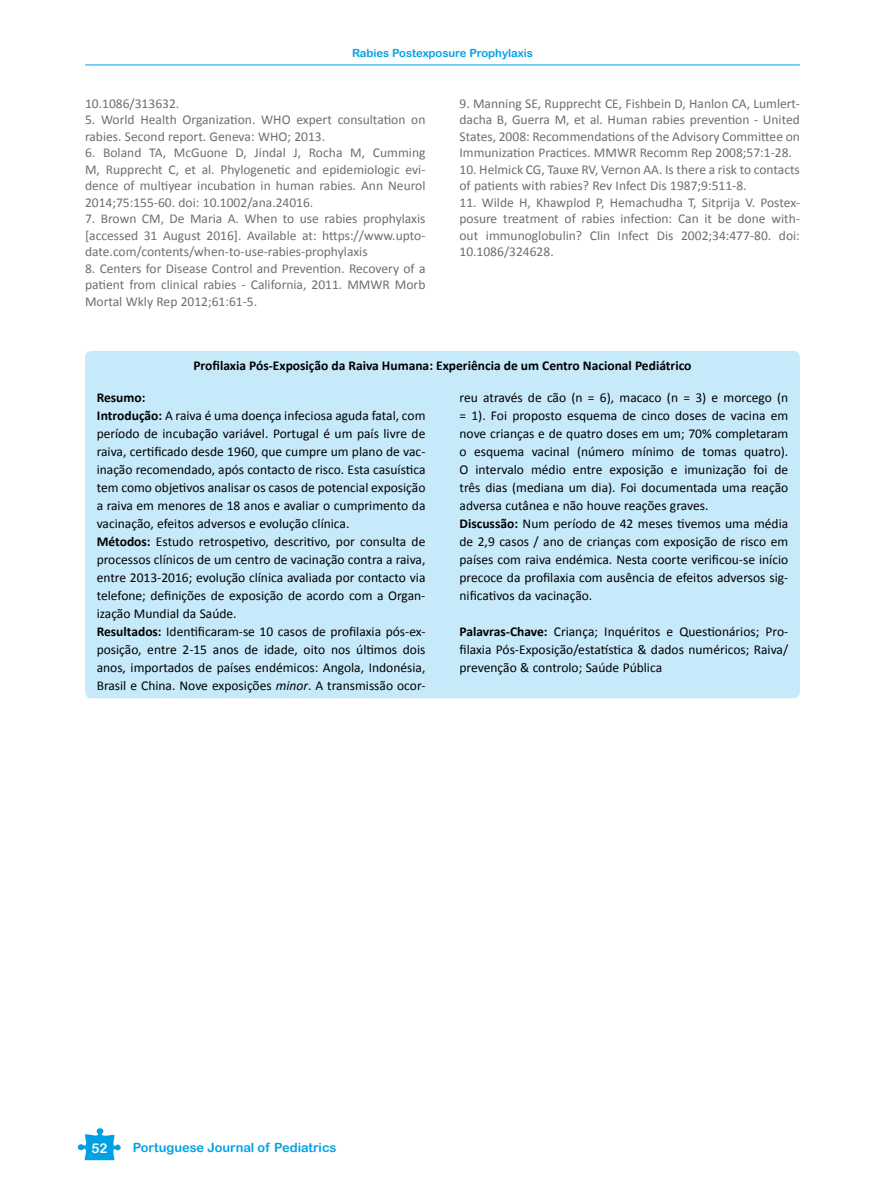
<style>
.page{position:relative;width:885px;height:1191px;background:#fff}
.page>*{position:absolute;margin:0;border:0;box-sizing:border-box;transform-origin:0 0}
.t1{font:13.5px/18px "Calibri";color:#000}
.t2{font:13.5px/16.5px "Calibri";color:#6d6e71;text-align:justify}
.t3{font:700 13.5px "Calibri";color:#000}
.t4{font:13.5px "Arial Rounded MT Bold";color:#fff}
.t5{font:12.75px "Arial Rounded MT Bold";color:#00a1e4}
.t6{font:11.25px "Arial Rounded MT Bold";color:#00a1e4}
.s1{font-weight:700}
.s2{font-style:italic}
</style>
<div class="page">
<hr style="left:85px;top:65px;width:714px;height:1px;background:#00a1e4">
<svg style="left:77px;top:1128px;width:44px;height:32px"></svg>
<div style="left:85px;top:351px;width:714px;height:347px;background:#c7eafb;border-radius:6px"></div>
<p class="t6" style="left:352px;top:46px;width:182px">Rabies Postexposure Prophylaxis</p>
<p class="t2" style="left:85px;top:95px;width:96px">10.1086/313632.</p>
<p class="t2" style="left:85px;top:111px;width:342px">5. World Health Organization. WHO expert consultation on rabies. Second report. Geneva: WHO; 2013.</p>
<p class="t2" style="left:85px;top:144px;width:342px">6. Boland TA, McGuone D, Jindal J, Rocha M, Cumming M, Rupprecht C, et al. Phylogenetic and epidemiologic evi&shy;dence of multiyear incubation in human rabies. Ann Neurol 2014;75:155-60. doi: 10.1002/ana.24016.</p>
<p class="t2" style="left:85px;top:210px;width:342px">7. Brown CM, De Maria A. When to use rabies prophylaxis [accessed 31 August 2016]. Available at: https://www.upto&shy;date.com/contents/when-to-use-rabies-prophylaxis</p>
<p class="t2" style="left:85px;top:260px;width:342px">8. Centers for Disease Control and Prevention. Recovery of a patient from clinical rabies - California, 2011. MMWR Morb Mortal Wkly Rep 2012;61:61-5.</p>
<p class="t2" style="left:459px;top:95px;width:342px">9. Manning SE, Rupprecht CE, Fishbein D, Hanlon CA, Lumlert&shy;dacha B, Guerra M, et al. Human rabies prevention - United States, 2008: Recommendations of the Advisory Committee on Immunization Practices. MMWR Recomm Rep 2008;57:1-28.</p>
<p class="t2" style="left:459px;top:161px;width:342px">10. Helmick CG, Tauxe RV, Vernon AA. Is there a risk to contacts of patients with rabies? Rev Infect Dis 1987;9:511-8.</p>
<p class="t2" style="left:459px;top:193px;width:342px">11. Wilde H, Khawplod P, Hemachudha T, Sitprija V. Postex&shy;posure treatment of rabies infection: Can it be done with&shy;out immunoglobulin? Clin Infect Dis 2002;34:477-80. doi:<br>10.1086/324628.</p>
<p class="t3" style="left:193px;top:357px;width:499px">Profilaxia Pós-Exposição da Raiva Humana: Experiência de um Centro Nacional Pediátrico</p>
<p class="t1" style="left:97px;top:388px;width:330px"><span class="s1">Resumo:<br>Introdução:</span> A raiva é uma doença infeciosa aguda fatal, com período de incubação variável. Portugal é um país livre de raiva, certificado desde 1960, que cumpre um plano de vac&shy;inação recomendado, após contacto de risco. Esta casuística tem como objetivos analisar os casos de potencial exposição a raiva em menores de 18 anos e avaliar o cumprimento da vacinação, efeitos adversos e evolução clínica.<br><span class="s1">Métodos:</span> Estudo retrospetivo, descritivo, por consulta de processos clínicos de um centro de vacinação contra a raiva, entre 2013-2016; evolução clínica avaliada por contacto via telefone; definições de exposição de acordo com a Organ&shy;ização Mundial da Saúde.<br><span class="s1">Resultados:</span> Identificaram-se 10 casos de profilaxia pós-ex&shy;posição, entre 2-15 anos de idade, oito nos últimos dois anos, importados de países endémicos: Angola, Indonésia, Brasil e China. Nove exposições <span class="s2">minor</span>. A transmissão ocor-</p>
<p class="t1" style="left:459px;top:388px;width:330px">reu através de cão (n = 6), macaco (n = 3) e morcego (n = 1). Foi proposto esquema de cinco doses de vacina em nove crianças e de quatro doses em um; 70% completaram o esquema vacinal (número mínimo de tomas quatro).<br>O intervalo médio entre exposição e imunização foi de três dias (mediana um dia). Foi documentada uma reação adversa cutânea e não houve reações graves.<br><span class="s1">Discussão:</span> Num período de 42 meses tivemos uma média de 2,9 casos / ano de crianças com exposição de risco em países com raiva endémica. Nesta coorte verificou-se início precoce da profilaxia com ausência de efeitos adversos sig&shy;nificativos da vacinação.</p>
<p class="t1" style="left:459px;top:621px;width:330px;text-align:justify"><span class="s1">Palavras-Chave:</span> Criança; Inquéritos e Questionários; Pro&shy;filaxia Pós-Exposição/estatística &amp; dados numéricos; Raiva/ prevenção &amp; controlo; Saúde Pública</p>
<p class="t4" style="left:92px;top:1139px;width:18px">52</p>
<p class="t5" style="left:133px;top:1140px;width:205px">Portuguese Journal of Pediatrics</p>
</div>
